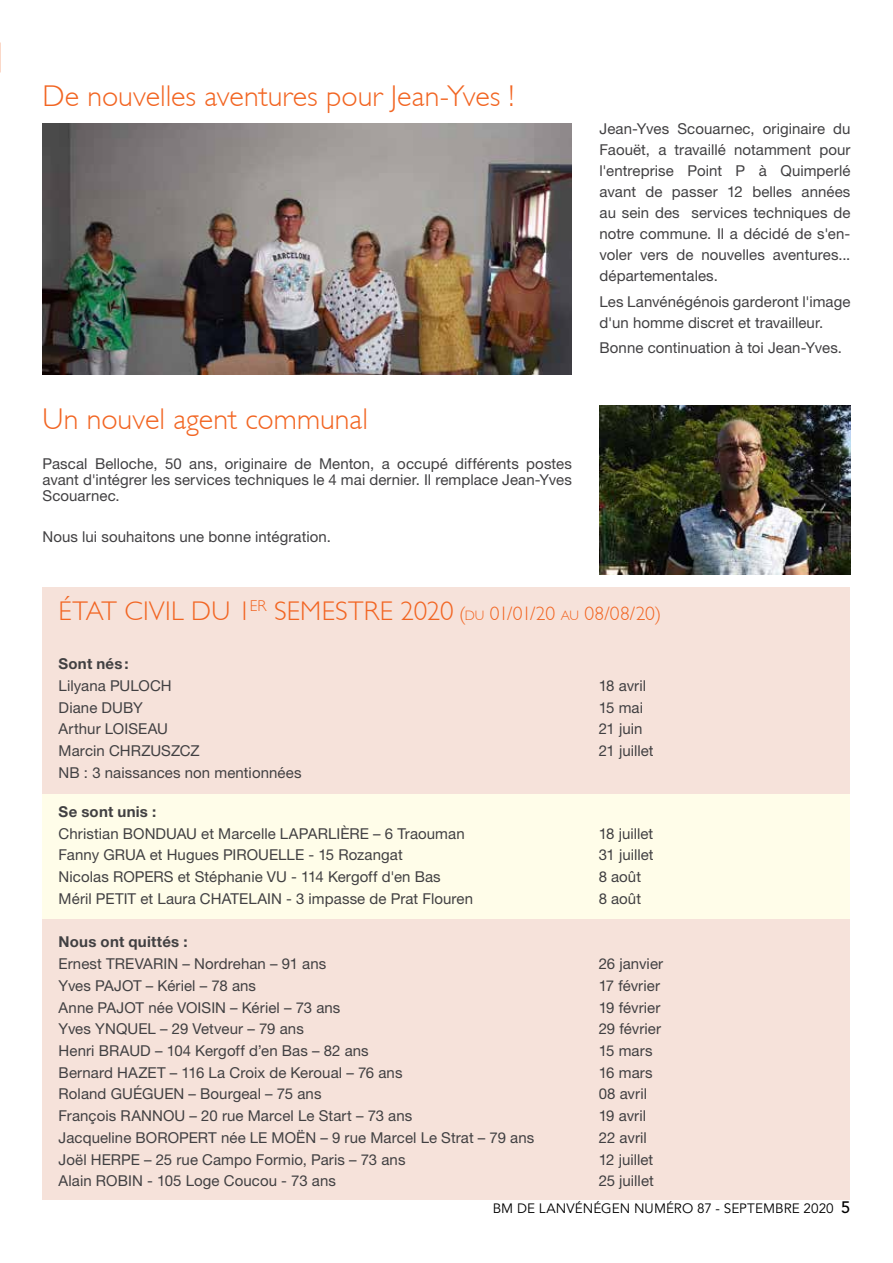
<style>
.page{position:relative;width:893px;height:1263px;background:#fff}
.page>*{position:absolute;margin:0;border:0;box-sizing:border-box;transform-origin:0 0}
.t1{font:300 30px "Gill Sans";color:#f26522}
.t2{font:300 27px "Gill Sans";letter-spacing:.005em;color:#f26522}
.t3{font:15px/21px "Helvetica Neue LT Std";letter-spacing:.005em;color:#414042;text-align:justify}
.t4{font:700 15px "Helvetica Neue LT Std";letter-spacing:.015em;color:#414042}
.t5{font:13.5px "Avenir LT Std";letter-spacing:.005em;color:#000}
.s1{font-size:19.5px}
.s2{font-size:13.65px}
.s3{font-weight:500;font-size:16.5px}
</style>
<div class="page">
<div style="left:43px;top:587px;width:807px;height:612px;background:#f6e2da"></div>
<div style="left:43px;top:794px;width:807px;height:124px;background:#fffde9"></div>
<img style="left:599px;top:406px;width:251px;height:168px">
<img style="left:43px;top:123px;width:529px;height:251px">
<h1 class="t1" style="left:43px;top:79px;width:473px">De nouvelles aventures pour Jean-Yves !</h1>
<h1 class="t1" style="left:43px;top:402px;width:327px">Un nouvel agent communal</h1>
<p class="t3" style="left:43px;top:456px;width:531px;line-height:16px">Pascal Belloche, 50 ans, originaire de Menton, a occupé différents postes avant d'intégrer les services techniques le 4 mai dernier. Il remplace Jean-Yves Scouarnec.</p>
<p class="t3" style="left:43px;top:526px;width:290px">Nous lui souhaitons une bonne intégration.</p>
<p class="t3" style="left:600px;top:118px;width:252px">Jean-Yves Scouarnec, originaire du Faouët, a travaillé notamment pour l'entreprise Point P à Quimperlé avant de passer 12 belles années au sein des services techniques de notre commune. Il a décidé de s'en&shy;voler vers de nouvelles aventures... départementales.</p>
<p class="t3" style="left:600px;top:291px;width:252px">Les Lanvénégénois garderont l'image d'un homme discret et travailleur.</p>
<p class="t3" style="left:600px;top:337px;width:244px">Bonne continuation à toi Jean-Yves.</p>
<h2 class="t2" style="left:59px;top:596px;width:604px">ÉTAT CIVIL DU 1<sup>ER</sup> SEMESTRE 2020 <span class="s1">(</span><span class="s2">DU</span> <span class="s1">01/01/20</span> <span class="s2">AU</span> <span class="s1">08/08/20)</span></h2>
<p class="t4" style="left:59px;top:655px;width:71px">Sont nés:</p>
<p class="t3" style="left:59px;top:675px;width:115px">Lilyana PULOCH</p>
<p class="t3" style="left:599px;top:675px;width:49px">18 avril</p>
<p class="t3" style="left:59px;top:697px;width:86px">Diane DUBY</p>
<p class="t3" style="left:599px;top:697px;width:46px">15 mai</p>
<p class="t3" style="left:59px;top:718px;width:111px">Arthur LOISEAU</p>
<p class="t3" style="left:599px;top:718px;width:45px">21 juin</p>
<p class="t3" style="left:59px;top:740px;width:143px">Marcin CHRZUSZCZ</p>
<p class="t3" style="left:599px;top:740px;width:56px">21 juillet</p>
<p class="t3" style="left:59px;top:762px;width:244px">NB : 3 naissances non mentionnées</p>
<p class="t4" style="left:59px;top:802px;width:99px">Se sont unis :</p>
<p class="t3" style="left:59px;top:823px;width:408px">Christian BONDUAU et Marcelle LAPARLIÈRE – 6 Traouman</p>
<p class="t3" style="left:599px;top:823px;width:56px">18 juillet</p>
<p class="t3" style="left:59px;top:844px;width:346px">Fanny GRUA et Hugues PIROUELLE - 15 Rozangat</p>
<p class="t3" style="left:599px;top:844px;width:56px">31 juillet</p>
<p class="t3" style="left:59px;top:866px;width:384px">Nicolas ROPERS et Stéphanie VU - 114 Kergoff d'en Bas</p>
<p class="t3" style="left:599px;top:866px;width:44px">8 août</p>
<p class="t3" style="left:59px;top:888px;width:416px">Méril PETIT et Laura CHATELAIN - 3 impasse de Prat Flouren</p>
<p class="t3" style="left:599px;top:888px;width:44px">8 août</p>
<p class="t4" style="left:59px;top:933px;width:130px">Nous ont quittés :</p>
<p class="t3" style="left:59px;top:953px;width:269px">Ernest TREVARIN – Nordrehan – 91 ans</p>
<p class="t3" style="left:599px;top:953px;width:66px">26 janvier</p>
<p class="t3" style="left:59px;top:975px;width:199px">Yves PAJOT – Kériel – 78 ans</p>
<p class="t3" style="left:599px;top:975px;width:63px">17 février</p>
<p class="t3" style="left:59px;top:996px;width:283px">Anne PAJOT née VOISIN – Kériel – 73 ans</p>
<p class="t3" style="left:599px;top:996px;width:63px">19 février</p>
<p class="t3" style="left:59px;top:1018px;width:247px">Yves YNQUEL – 29 Vetveur – 79 ans</p>
<p class="t3" style="left:599px;top:1018px;width:64px">29 février</p>
<p class="t3" style="left:59px;top:1040px;width:312px">Henri BRAUD – 104 Kergoff d’en Bas – 82 ans</p>
<p class="t3" style="left:599px;top:1040px;width:55px">15 mars</p>
<p class="t3" style="left:59px;top:1062px;width:345px">Bernard HAZET – 116 La Croix de Keroual – 76 ans</p>
<p class="t3" style="left:599px;top:1062px;width:56px">16 mars</p>
<p class="t3" style="left:59px;top:1083px;width:264px">Roland GUÉGUEN – Bourgeal – 75 ans</p>
<p class="t3" style="left:599px;top:1083px;width:50px">08 avril</p>
<p class="t3" style="left:59px;top:1105px;width:355px">François RANNOU – 20 rue Marcel Le Start – 73 ans</p>
<p class="t3" style="left:599px;top:1105px;width:49px">19 avril</p>
<p class="t3" style="left:59px;top:1127px;width:477px">Jacqueline BOROPERT née LE MOËN – 9 rue Marcel Le Strat – 79 ans</p>
<p class="t3" style="left:599px;top:1127px;width:50px">22 avril</p>
<p class="t3" style="left:59px;top:1148px;width:348px">Joël HERPE – 25 rue Campo Formio, Paris – 73 ans</p>
<p class="t3" style="left:599px;top:1148px;width:56px">12 juillet</p>
<p class="t3" style="left:59px;top:1170px;width:279px">Alain ROBIN - 105 Loge Coucou - 73 ans</p>
<p class="t3" style="left:599px;top:1170px;width:57px">25 juillet</p>
<p class="t5" style="left:493px;top:1200px;width:359px">BM DE LANVÉNÉGEN NUMÉRO 87 - SEPTEMBRE 2020 <span class="s3">5</span></p>
</div>
